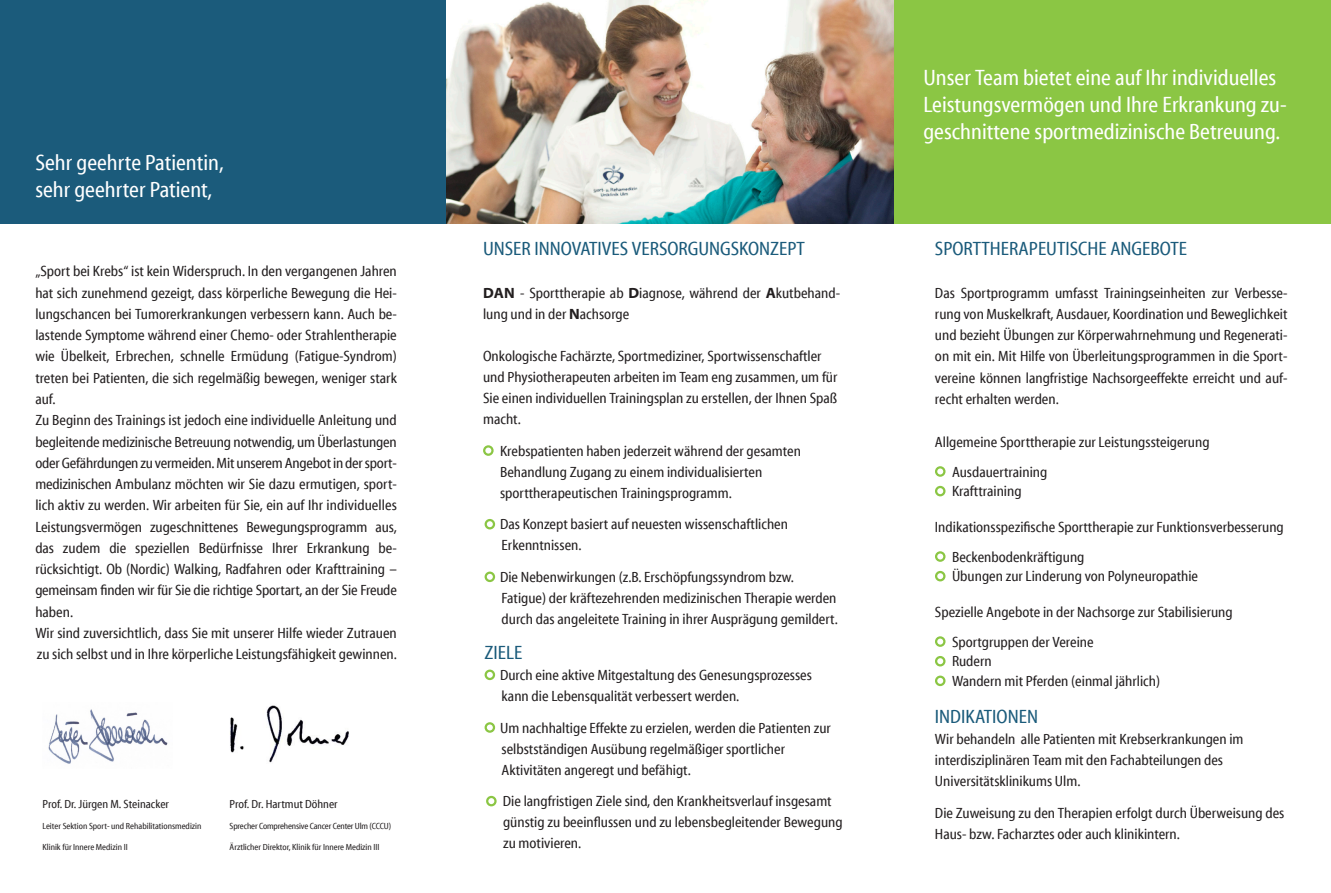
<style>
.page{position:relative;width:1331px;height:893px;background:#fff}
.page>*{position:absolute;margin:0;border:0;box-sizing:border-box;transform-origin:0 0}
.head{font:condensed 22.5px/27px "Myriad Web Pro";color:#fff}
.subhead{font:condensed 19.5px "Myriad Web Pro";color:#1b5b7b}
.Fliesstext{font:condensed 15px/21.3px "Myriad Web Pro";color:#231f20}
.Fliesstext-2{font:condensed 12px "Myriad Web Pro";color:#231f20}
.Fliesstext-3{font:condensed 9px "Myriad Web Pro";color:#231f20}
.s1{font-weight:700;font-stretch:normal}
</style>
<div class="page">
<img style="left:230px;top:705px;width:119px;height:58px">
<img style="left:48px;top:709px;width:120px;height:55px">
<div style="left:0;top:0;width:634px;height:223px;background:#1b5b7b"></div>
<div style="left:699px;top:0;width:632px;height:223px;background:#8bc644"></div>
<div style="left:483px;top:445px;width:11px;height:11px;border:2px solid #8bc644;border-radius:50%"></div>
<div style="left:485px;top:519px;width:10px;height:10px;border:2px solid #8bc644;border-radius:50%"></div>
<div style="left:485px;top:572px;width:10px;height:10px;border:2px solid #8bc644;border-radius:50%"></div>
<div style="left:485px;top:670px;width:10px;height:10px;border:2px solid #8bc644;border-radius:50%"></div>
<div style="left:485px;top:722px;width:10px;height:11px;border:2px solid #8bc644;border-radius:50%"></div>
<div style="left:486px;top:796px;width:11px;height:10px;border:2px solid #8bc644;border-radius:50%"></div>
<div style="left:935px;top:466px;width:10px;height:11px;border:2px solid #8bc644;border-radius:50%"></div>
<div style="left:935px;top:486px;width:10px;height:10px;border:2px solid #8bc644;border-radius:50%"></div>
<div style="left:935px;top:551px;width:10px;height:11px;border:2px solid #8bc644;border-radius:50%"></div>
<div style="left:935px;top:571px;width:10px;height:10px;border:2px solid #8bc644;border-radius:50%"></div>
<div style="left:935px;top:636px;width:10px;height:11px;border:2px solid #8bc644;border-radius:50%"></div>
<div style="left:935px;top:656px;width:10px;height:10px;border:2px solid #8bc644;border-radius:50%"></div>
<div style="left:935px;top:676px;width:10px;height:10px;border:2px solid #8bc644;border-radius:50%"></div>
<img style="left:446px;top:0;width:447px;height:223px">
<p class="head" style="left:35px;top:150px;width:190px">Sehr geehrte Patientin, sehr geehrter Patient,</p>
<p class="Fliesstext" style="left:35px;top:261px;width:363px;text-align:justify">„Sport bei Krebs“ ist kein Widerspruch. In den vergangenen Jahren hat sich zunehmend gezeigt, dass körperliche Bewegung die Hei&shy;lungschancen bei Tumorerkrankungen verbessern kann. Auch be&shy;lastende Symptome während einer Chemo- oder Strahlentherapie wie Übelkeit, Erbrechen, schnelle Ermüdung (Fatigue-Syndrom) treten bei Patienten, die sich regelmäßig bewegen, weniger stark auf.</p>
<p class="Fliesstext" style="left:35px;top:410px;width:363px;text-align:justify">Zu Beginn des Trainings ist jedoch eine individuelle Anleitung und begleitende medizinische Betreuung notwendig, um Überlastungen oder Gefährdungen zu vermeiden. Mit unserem Angebot in der sport&shy;medizinischen Ambulanz möchten wir Sie dazu ermutigen, sport&shy;lich aktiv zu werden. Wir arbeiten für Sie, ein auf Ihr individuelles Leistungsvermögen zugeschnittenes Bewegungsprogramm aus, das zudem die speziellen Bedürfnisse Ihrer Erkrankung be&shy;rücksichtigt. Ob (Nordic) Walking, Radfahren oder Krafttraining – gemeinsam finden wir für Sie die richtige Sportart, an der Sie Freude haben.</p>
<p class="Fliesstext" style="left:35px;top:622px;width:363px">Wir sind zuversichtlich, dass Sie mit unserer Hilfe wieder Zutrauen zu sich selbst und in Ihre körperliche Leistungsfähigkeit gewinnen.</p>
<p class="Fliesstext-2" style="left:43px;top:797px;width:128px">Prof. Dr. Jürgen M. Steinacker</p>
<p class="Fliesstext-3" style="left:43px;top:821px;width:161px">Leiter Sektion Sport- und Rehabilitationsmedizin</p>
<p class="Fliesstext-3" style="left:43px;top:843px;width:87px">Klinik für Innere Medizin II</p>
<p class="Fliesstext-2" style="left:230px;top:797px;width:110px">Prof. Dr. Hartmut Döhner</p>
<p class="Fliesstext-3" style="left:230px;top:821px;width:163px">Sprecher Comprehensive Cancer Center Ulm (CCCU)</p>
<p class="Fliesstext-3" style="left:230px;top:843px;width:151px">Ärztlicher Direktor, Klinik für Innere Medizin III</p>
<p class="subhead" style="left:483px;top:238px;width:323px">UNSER INNOVATIVES VERSORGUNGSKONZEPT</p>
<p class="Fliesstext" style="left:483px;top:282px;width:359px"><span class="s1">DAN</span> - Sporttherapie ab <span class="s1">D</span>iagnose, während der <span class="s1">A</span>kutbehand&shy;lung und in der <span class="s1">N</span>achsorge</p>
<p class="Fliesstext" style="left:483px;top:346px;width:356px">Onkologische Fachärzte, Sportmediziner, Sportwissenschaftler und Physiotherapeuten arbeiten im Team eng zusammen, um für Sie einen individuellen Trainingsplan zu erstellen, der Ihnen Spaß macht.</p>
<p class="Fliesstext" style="left:500px;top:441px;width:302px">Krebspatienten haben jederzeit während der gesamten<br>Behandlung Zugang zu einem individualisierten sporttherapeutischen Trainingsprogramm.</p>
<p class="Fliesstext" style="left:500px;top:514px;width:289px">Das Konzept basiert auf neuesten wissenschaftlichen<br>Erkenntnissen.</p>
<p class="Fliesstext" style="left:500px;top:567px;width:339px">Die Nebenwirkungen (z.B. Erschöpfungssyndrom bzw.<br>Fatigue) der kräftezehrenden medizinischen Therapie werden durch das angeleitete Training in ihrer Ausprägung gemildert.</p>
<p class="subhead" style="left:485px;top:642px;width:39px">ZIELE</p>
<p class="Fliesstext" style="left:500px;top:665px;width:313px">Durch eine aktive Mitgestaltung des Genesungsprozesses kann die Lebensqualität verbessert werden.</p>
<p class="Fliesstext" style="left:500px;top:718px;width:332px">Um nachhaltige Effekte zu erzielen, werden die Patienten zur selbstständigen Ausübung regelmäßiger sportlicher<br>Aktivitäten angeregt und befähigt.</p>
<p class="Fliesstext" style="left:503px;top:791px;width:341px">Die langfristigen Ziele sind, den Krankheitsverlauf insgesamt günstig zu beeinflussen und zu lebensbegleitender Bewegung zu motivieren.</p>
<p class="head" style="left:923px;top:65px;width:365px">Unser Team bietet eine auf Ihr individuelles<br>Leistungsvermögen und Ihre Erkrankung zu&shy;geschnittene sportmedizinische Betreuung.</p>
<p class="subhead" style="left:935px;top:238px;width:254px">SPORTTHERAPEUTISCHE ANGEBOTE</p>
<p class="Fliesstext" style="left:935px;top:282px;width:354px;text-align:justify">Das Sportprogramm umfasst Trainingseinheiten zur Verbesse&shy;rung von Muskelkraft, Ausdauer, Koordination und Beweglichkeit und bezieht Übungen zur Körperwahrnehmung und Regenerati&shy;on mit ein. Mit Hilfe von Überleitungsprogrammen in die Sport&shy;vereine können langfristige Nachsorgeeffekte erreicht und auf&shy;recht erhalten werden.</p>
<p class="Fliesstext" style="left:935px;top:431px;width:276px">Allgemeine Sporttherapie zur Leistungssteigerung</p>
<p class="Fliesstext" style="left:952px;top:461px;width:97px">Ausdauertraining</p>
<p class="Fliesstext" style="left:952px;top:481px;width:71px">Krafttraining</p>
<p class="Fliesstext" style="left:935px;top:516px;width:350px">Indikationsspezifische Sporttherapie zur Funktionsverbesserung</p>
<p class="Fliesstext" style="left:952px;top:546px;width:134px">Beckenbodenkräftigung</p>
<p class="Fliesstext" style="left:952px;top:566px;width:248px">Übungen zur Linderung von Polyneuropathie</p>
<p class="Fliesstext" style="left:935px;top:601px;width:299px">Spezielle Angebote in der Nachsorge zur Stabilisierung</p>
<p class="Fliesstext" style="left:952px;top:631px;width:143px">Sportgruppen der Vereine</p>
<p class="Fliesstext" style="left:952px;top:651px;width:41px">Rudern</p>
<p class="Fliesstext" style="left:952px;top:671px;width:210px">Wandern mit Pferden (einmal jährlich)</p>
<p class="subhead" style="left:935px;top:706px;width:105px">INDIKATIONEN</p>
<p class="Fliesstext" style="left:935px;top:729px;width:310px">Wir behandeln alle Patienten mit Krebserkrankungen im interdisziplinären Team mit den Fachabteilungen des<br>Universitätsklinikums Ulm.</p>
<p class="Fliesstext" style="left:935px;top:802px;width:351px">Die Zuweisung zu den Therapien erfolgt durch Überweisung des<br>Haus- bzw. Facharztes oder auch klinikintern.</p>
</div>
